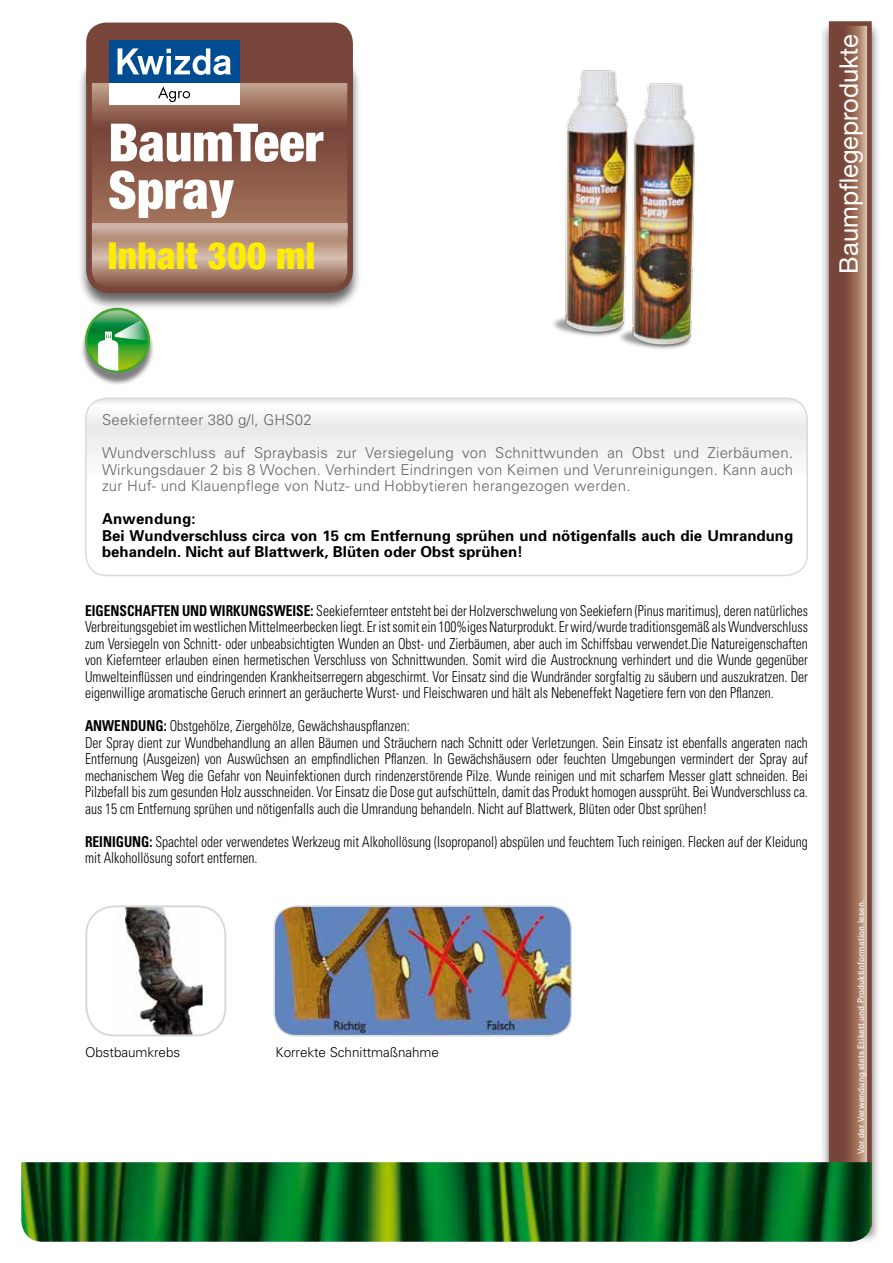
<style>
.page{position:relative;width:893px;height:1263px;background:#fff}
.page>*{position:absolute;margin:0;border:0;box-sizing:border-box;transform-origin:0 0}
.t1{font:900 condensed 52.8px/47.4px "Helvetica Neue";color:#fff}
.t2{font:900 condensed 36.9px "Helvetica Neue";letter-spacing:.01em;color:#ffed00}
.t3{font:25.5px "Helvetica Neue";color:#fff}
.t4{font:300 condensed 15px/16.5px "Univers";color:#000;scale:.9 1}
.t5{font:300 15px/16.5px "Univers";letter-spacing:.015em;color:#646567;text-align:justify}
.t6{font:700 15px/16.5px "Univers";color:#000}
.t7{font:300 13.5px "Univers";letter-spacing:-.005em;color:#000}
.t8{font:9px "Univers";letter-spacing:.02em;color:#fff;scale:.9 1}
.s1{font-weight:700}
</style>
<div class="page">
<div style="left:820px;top:21px;width:61px;height:1223px;background:#000;opacity:.6"></div>
<svg style="left:824px;top:21px;width:50px;height:1208px"></svg>
<svg style="left:88px;top:400px;width:719px;height:175px"></svg>
<div style="left:85px;top:397px;width:723px;height:179px;border:2px solid #d9dadb;border-radius:21px"></div>
<img style="left:21px;top:1162px;width:851px;height:80px">
<img style="left:553px;top:113px;width:20px;height:221px">
<img style="left:573px;top:70px;width:122px;height:279px">
<div style="left:77px;top:52px;width:285px;height:259px;background:#000;opacity:.6"></div>
<svg style="left:89px;top:102px;width:261px;height:188px"></svg>
<div style="left:86px;top:52px;width:267px;height:241px;border:6px solid #774539;border-radius:20px"></div>
<div style="left:109px;top:83px;width:130px;height:22px;background:#fff"></div>
<svg style="left:86px;top:23px;width:267px;height:79px"></svg>
<div style="left:92px;top:224px;width:255px;height:20px;background:linear-gradient(to bottom,#ceb4a9,#b28971)"></div>
<div style="left:80px;top:311px;width:74px;height:74px;background:#000;opacity:.5"></div>
<svg style="left:86px;top:309px;width:63px;height:62px"></svg>
<div style="left:85px;top:308px;width:65px;height:65px;border:2px solid #41a62b;border-radius:50%"></div>
<svg style="left:98px;top:320px;width:50px;height:51px"></svg>
<img style="left:119px;top:908px;width:84px;height:125px">
<div style="left:85px;top:905px;width:141px;height:131px;border:2px solid #d9dadb;border-radius:29px"></div>
<img style="left:276px;top:908px;width:295px;height:128px">
<div style="left:273px;top:905px;width:299px;height:131px;border:2px solid #d9dadb;border-radius:22px"></div>
<h1 class="t1" style="left:108px;top:118px;width:216px">BaumTeer<br>Spray</h1>
<h2 class="t2" style="left:108px;top:233px;width:209px">Inhalt 300 ml</h2>
<h3 class="t3" style="left:833px;top:274px;width:241px;rotate:-90deg">Baumpflegeprodukte</h3>
<p class="t5" style="left:102px;top:412px;width:211px">Seekiefernteer 380 g/l, GHS02</p>
<p class="t5" style="left:102px;top:445px;width:693px">Wundverschluss auf Spraybasis zur Versiegelung von Schnittwunden an Obst und Zierbäumen.<br>Wirkungsdauer 2 bis 8 Wochen. Verhindert Eindringen von Keimen und Verunreinigungen. Kann auch zur Huf- und Klauenpflege von Nutz- und Hobbytieren herangezogen werden.</p>
<p class="t6" style="left:102px;top:511px;width:693px">Anwendung:<br>Bei Wundverschluss circa von 15 cm Entfernung sprühen und nötigenfalls auch die Umrandung behandeln. Nicht auf Blattwerk, Blüten oder Obst sprühen!</p>
<p class="t4" style="left:85px;top:602px;width:805px;text-align:justify"><span class="s1">EIGENSCHAFTEN UND WIRKUNGSWEISE:</span> Seekiefernteer entsteht bei der Holzverschwelung von Seekiefern (Pinus maritimus), deren natürliches Verbreitungsgebiet im westlichen Mittelmeerbecken liegt. Er ist somit ein 100%iges Naturprodukt. Er wird/wurde traditionsgemäß als Wundverschluss zum Versiegeln von Schnitt- oder unbeabsichtigten Wunden an Obst- und Zierbäumen, aber auch im Schiffsbau verwendet.Die Natureigenschaften von Kiefernteer erlauben einen hermetischen Verschluss von Schnittwunden. Somit wird die Austrocknung verhindert und die Wunde gegenüber Umwelteinflüssen und eindringenden Krankheitserregern abgeschirmt. Vor Einsatz sind die Wundränder sorgfaltig zu säubern und auszukratzen. Der eigenwillige aromatische Geruch erinnert an geräucherte Wurst- und Fleischwaren und hält als Nebeneffekt Nagetiere fern von den Pflanzen.</p>
<p class="t4" style="left:85px;top:718px;width:805px"><span class="s1">ANWENDUNG:</span> Obstgehölze, Ziergehölze, Gewächshauspflanzen:<br>Der Spray dient zur Wundbehandlung an allen Bäumen und Sträuchern nach Schnitt oder Verletzungen. Sein Einsatz ist ebenfalls angeraten nach Entfernung (Ausgeizen) von Auswüchsen an empfindlichen Pflanzen. In Gewächshäusern oder feuchten Umgebungen vermindert der Spray auf mechanischem Weg die Gefahr von Neuinfektionen durch rindenzerstörende Pilze. Wunde reinigen und mit scharfem Messer glatt schneiden. Bei Pilzbefall bis zum gesunden Holz ausschneiden. Vor Einsatz die Dose gut aufschütteln, damit das Produkt homogen aussprüht. Bei Wundverschluss ca. aus 15 cm Entfernung sprühen und nötigenfalls auch die Umrandung behandeln. Nicht auf Blattwerk, Blüten oder Obst sprühen!</p>
<p class="t4" style="left:85px;top:833px;width:805px"><span class="s1">REINIGUNG:</span> Spachtel oder verwendetes Werkzeug mit Alkohollösung (Isopropanol) abspülen und feuchtem Tuch reinigen. Flecken auf der Kleidung mit Alkohollösung sofort entfernen.</p>
<p class="t7" style="left:85px;top:1044px;width:97px">Obstbaumkrebs</p>
<p class="t7" style="left:276px;top:1044px;width:165px">Korrekte Schnittmaßnahme</p>
<p class="t8" style="left:856px;top:1154px;width:283px;rotate:-90deg">Vor der Verwendung stets Etikett und Produktinformation lesen.</p>
</div>
